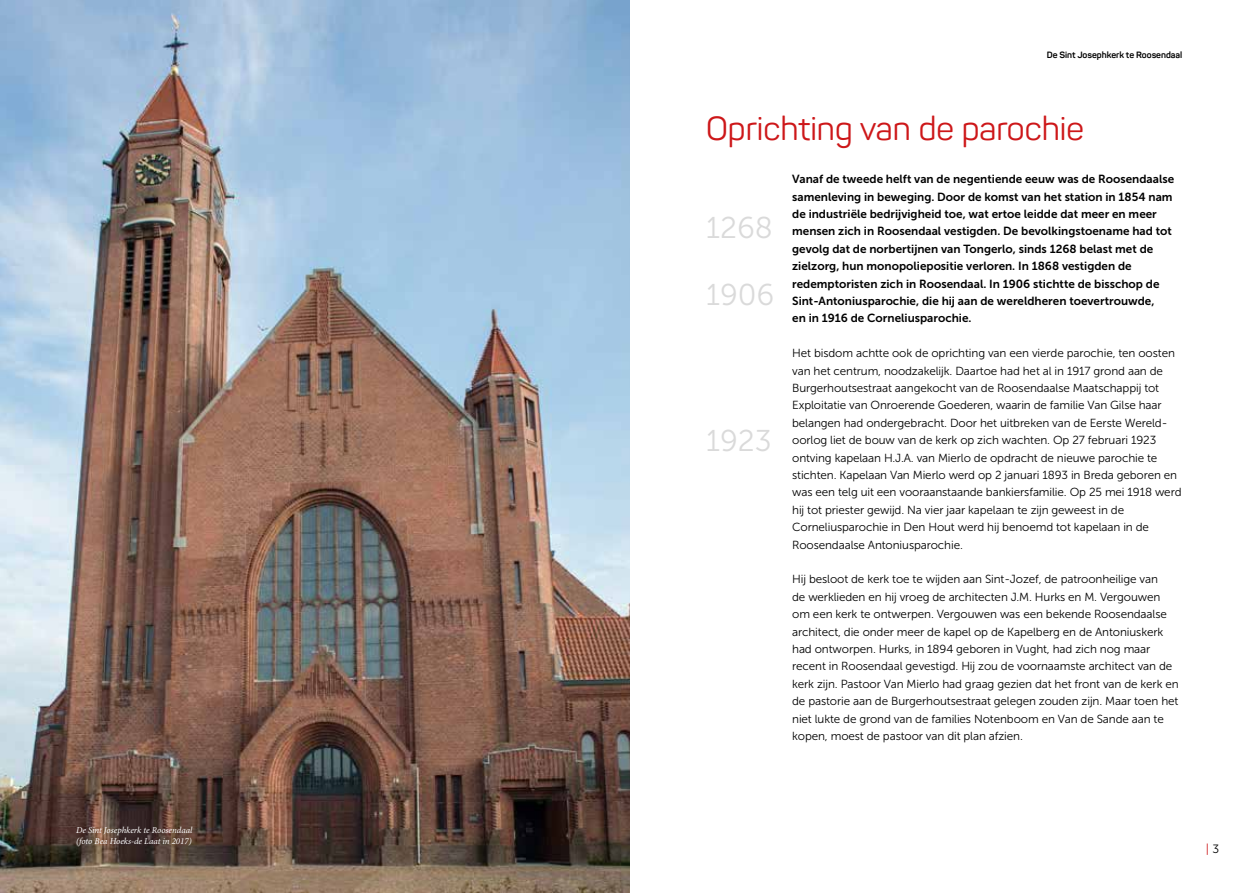
<style>
.page{position:relative;width:1259px;height:893px;background:#fff}
.page>*{position:absolute;margin:0;border:0;box-sizing:border-box;transform-origin:0 0}
.t1{font:33px "Panton";color:#cd1719}
.t2{font:30px "Museo Sans 300";color:#dadada}
.t3{font:12px "Museo Sans 300";color:#cd1719}
.t4{font:11.7px/17.4px "Museo Sans 300";letter-spacing:-.01em;color:#000}
.t5{font:11.7px/17.4px "Museo Sans 700";color:#000}
.t6{font:italic 9px/11.4px "Minion Pro";letter-spacing:-.005em;color:#fff}
.t7{font:700 9px "Panton";color:#000}
.s1{color:#000}
</style>
<div class="page">
<img style="left:0;top:0;width:629px;height:893px">
<p class="t6" style="left:76px;top:824px;width:118px">De Sint Josephkerk te Roosendaal (foto Bea Hoeks-de Laat in 2017)</p>
<p class="t7" style="left:1046px;top:49px;width:137px">De Sint Josephkerk te Roosendaal</p>
<h1 class="t1" style="left:706px;top:108px;width:379px">Oprichting van de parochie</h1>
<p class="t5" style="left:792px;top:170px;width:383px">Vanaf de tweede helft van de negentiende eeuw was de Roosendaalse samenleving in beweging. Door de komst van het station in 1854 nam de industriële bedrijvigheid toe, wat ertoe leidde dat meer en meer mensen zich in Roosendaal vestigden. De bevolkingstoename had tot gevolg dat de norbertijnen van Tongerlo, sinds 1268 belast met de zielzorg, hun monopoliepositie verloren. In 1868 vestigden de redemptoristen zich in Roosendaal. In 1906 stichtte de bisschop de Sint-Antoniusparochie, die hij aan de wereldheren toevertrouwde,<br>en in 1916 de Corneliusparochie.</p>
<p class="t4" style="left:792px;top:344px;width:391px">Het bisdom achtte ook de oprichting van een vierde parochie, ten oosten van het centrum, noodzakelijk. Daartoe had het al in 1917 grond aan de Burgerhoutsestraat aangekocht van de Roosendaalse Maatschappij tot Exploitatie van Onroerende Goederen, waarin de familie Van Gilse haar belangen had ondergebracht. Door het uitbreken van de Eerste Wereld&shy;oorlog liet de bouw van de kerk op zich wachten. Op 27 februari 1923 ontving kapelaan H.J.A. van Mierlo de opdracht de nieuwe parochie te stichten. Kapelaan Van Mierlo werd op 2 januari 1893 in Breda geboren en was een telg uit een vooraanstaande bankiersfamilie. Op 25 mei 1918 werd hij tot priester gewijd. Na vier jaar kapelaan te zijn geweest in de Corneliusparochie in Den Hout werd hij benoemd tot kapelaan in de Roosendaalse Antoniusparochie.</p>
<p class="t4" style="left:792px;top:571px;width:388px">Hij besloot de kerk toe te wijden aan Sint-Jozef, de patroonheilige van<br>de werklieden en hij vroeg de architecten J.M. Hurks en M. Vergouwen om een kerk te ontwerpen. Vergouwen was een bekende Roosendaalse architect, die onder meer de kapel op de Kapelberg en de Antoniuskerk had ontworpen. Hurks, in 1894 geboren in Vught, had zich nog maar recent in Roosendaal gevestigd. Hij zou de voornaamste architect van de kerk zijn. Pastoor Van Mierlo had graag gezien dat het front van de kerk en de pastorie aan de Burgerhoutsestraat gelegen zouden zijn. Maar toen het niet lukte de grond van de families Notenboom en Van de Sande aan te kopen, moest de pastoor van dit plan afzien.</p>
<h2 class="t2" style="left:706px;top:212px;width:68px">1268</h2>
<h2 class="t2" style="left:706px;top:279px;width:70px">1906</h2>
<h2 class="t2" style="left:706px;top:424px;width:67px">1923</h2>
<p class="t3" style="left:1205px;top:842px;width:15px">| <span class="s1">3</span></p>
</div>
